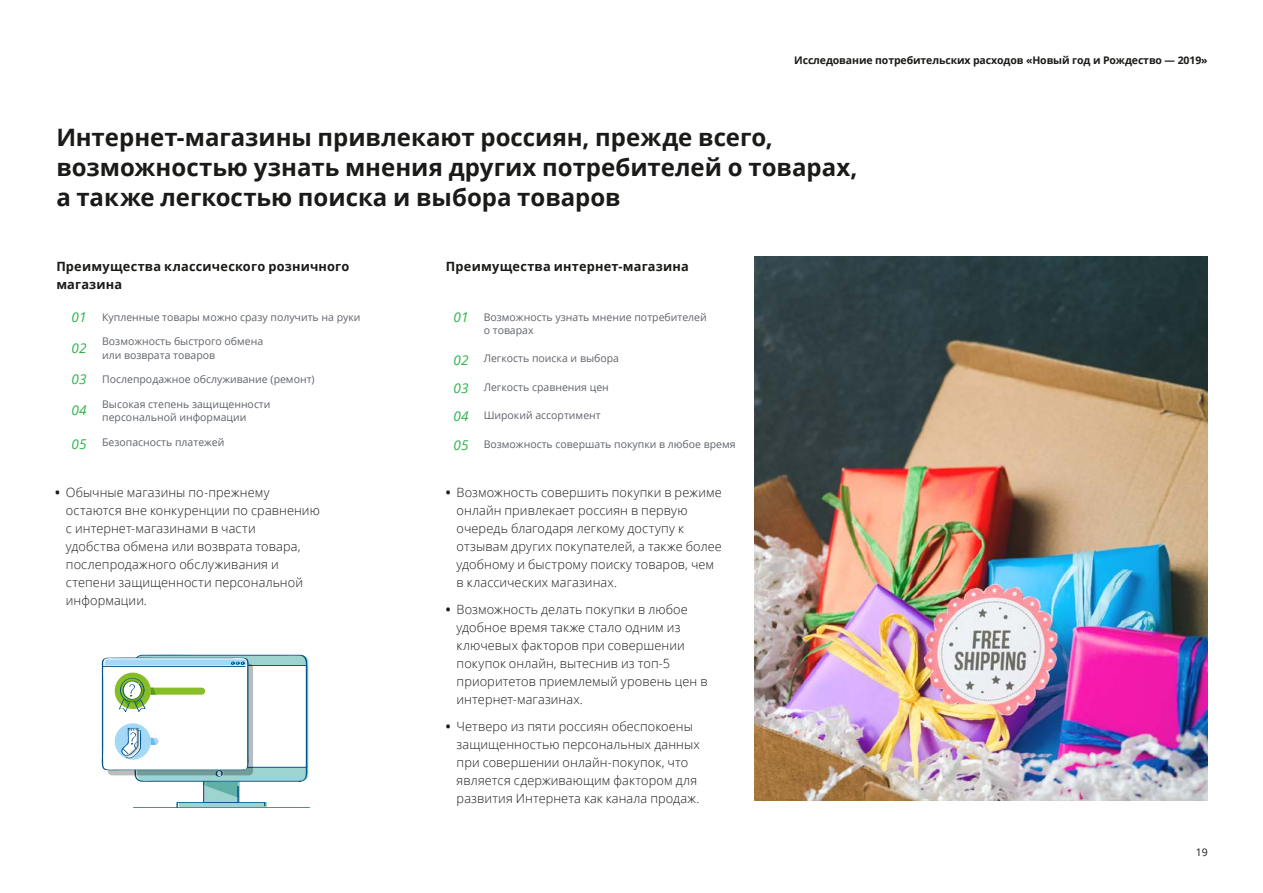
<style>
.page{position:relative;width:1263px;height:893px;background:#fff}
.page>*{position:absolute;margin:0;border:0;box-sizing:border-box;transform-origin:0 0}
.t1{font:700 24px/30px "Open Sans";color:#1a1a18}
.t2{font:italic 13.5px "Open Sans";color:#2cb34a}
.t3{font:300 12.75px/18px "Open Sans";letter-spacing:.005em;color:#1a1a18}
.t4{font:700 12.75px/18px "Open Sans";letter-spacing:.015em;color:#1a1a18}
.t5{font:10.5px/13.5px "Open Sans";color:#5f636a}
.t6{font:700 10.5px "Open Sans";letter-spacing:-.01em;color:#1a1a18}
.t7{font:10.5px "Open Sans";color:#1a1a18}
.s1{font-weight:700}
</style>
<div class="page">
<img style="left:755px;top:257px;width:453px;height:543px">
<svg style="left:101px;top:654px;width:210px;height:154px"></svg>
<p class="t6" style="left:794px;top:52px;width:415px">Исследование потребительских расходов «Новый год и Рождество — 2019»</p>
<h1 class="t1" style="left:56px;top:121px;width:803px">Интернет-магазины привлекают россиян, прежде всего, возможностью узнать мнения других потребителей о товарах, а также легкостью поиска и выбора товаров</h1>
<p class="t4" style="left:56px;top:257px;width:295px">Преимущества классического розничного магазина</p>
<p class="t4" style="left:446px;top:257px;width:244px">Преимущества интернет-магазина</p>
<p class="t2" style="left:72px;top:308px;width:16px">01</p>
<p class="t2" style="left:454px;top:308px;width:16px">01</p>
<p class="t2" style="left:72px;top:339px;width:16px">02</p>
<p class="t2" style="left:454px;top:350px;width:16px">02</p>
<p class="t2" style="left:72px;top:370px;width:16px">03</p>
<p class="t2" style="left:454px;top:379px;width:16px">03</p>
<p class="t2" style="left:72px;top:400px;width:16px">04</p>
<p class="t2" style="left:454px;top:407px;width:16px">04</p>
<p class="t2" style="left:72px;top:434px;width:16px">05</p>
<p class="t2" style="left:454px;top:436px;width:16px">05</p>
<p class="t5" style="left:102px;top:310px;width:260px">Купленные товары можно сразу получить на руки</p>
<p class="t5" style="left:102px;top:334px;width:163px">Возможность быстрого обмена или возврата товаров</p>
<p class="t5" style="left:102px;top:372px;width:214px">Послепродажное обслуживание (ремонт)</p>
<p class="t5" style="left:102px;top:397px;width:170px">Высокая степень защищенности персональной информации</p>
<p class="t5" style="left:102px;top:435px;width:124px">Безопасность платежей</p>
<p class="t5" style="left:484px;top:310px;width:225px">Возможность узнать мнение потребителей о товарах</p>
<p class="t5" style="left:484px;top:352px;width:137px">Легкость поиска и выбора</p>
<p class="t5" style="left:484px;top:380px;width:127px">Легкость сравнения цен</p>
<p class="t5" style="left:484px;top:408px;width:119px">Широкий ассортимент</p>
<p class="t5" style="left:484px;top:437px;width:253px">Возможность совершать покупки в любое время</p>
<p class="t3" style="left:66px;top:483px;width:255px;text-indent:-11px"><span class="s1">•</span> Обычные магазины по-прежнему остаются вне конкуренции по сравнению с интернет-магазинами в части<br>удобства обмена или возврата товара, послепродажного обслуживания и степени защищенности персональной информации.</p>
<p class="t3" style="left:457px;top:483px;width:267px;text-indent:-11px"><span class="s1">•</span> Возможность совершить покупки в режиме онлайн привлекает россиян в первую очередь благодаря легкому доступу к отзывам других покупателей, а также более удобному и быстрому поиску товаров, чем в классических магазинах.</p>
<p class="t3" style="left:457px;top:600px;width:253px;text-indent:-11px"><span class="s1">•</span> Возможность делать покупки в любое удобное время также стало одним из ключевых факторов при совершении покупок онлайн, вытеснив из топ-5 приоритетов приемлемый уровень цен в интернет-магазинах.</p>
<p class="t3" style="left:457px;top:717px;width:245px;text-indent:-11px"><span class="s1">•</span> Четверо из пяти россиян обеспокоены защищенностью персональных данных при совершении онлайн-покупок, что является сдерживающим фактором для развития Интернета как канала продаж.</p>
<p class="t7" style="left:1196px;top:845px;width:13px">19</p>
</div>
